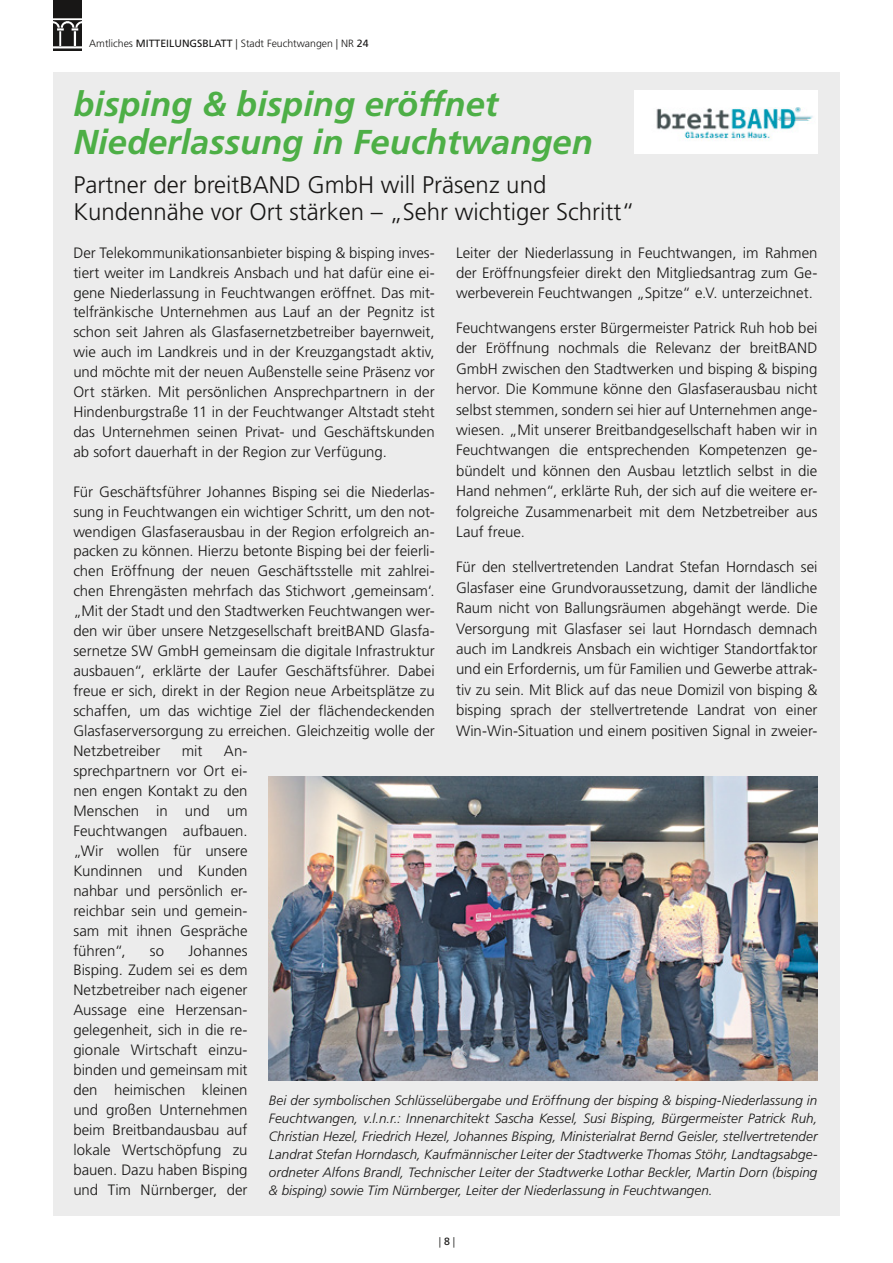
<style>
.page{position:relative;width:893px;height:1263px;background:#fff}
.page>*{position:absolute;margin:0;border:0;box-sizing:border-box;transform-origin:0 0}
.t1{font:italic 700 34.5px/37.5px "Frutiger";color:#4daf46}
.t2{font:300 24px/27px "Frutiger";color:#181716}
.t3{font:300 15px/20px "Frutiger";color:#181716;text-align:justify}
.t4{font:italic 300 13.5px/18px "Frutiger";letter-spacing:.005em;color:#181716;text-align:justify}
.t5{font:300 10.5px "Frutiger";color:#181716}
.s1{font-weight:400}
</style>
<div class="page">
<img style="left:53px;top:1px;width:28px;height:50px">
<svg style="left:53px;top:0;width:28px;height:1px"></svg>
<div style="left:53px;top:72px;width:787px;height:1144px;background:#ececec"></div>
<img style="left:634px;top:90px;width:183px;height:64px">
<img style="left:269px;top:776px;width:548px;height:305px">
<p class="t5" style="left:89px;top:37px;width:281px">Amtliches <span class="s1">MITTEILUNGSBLATT</span> | Stadt Feuchtwangen | NR <span class="s1">24</span></p>
<h1 class="t1" style="left:73px;top:85px;width:521px">bisping &amp; bisping eröffnet<br>Niederlassung in Feuchtwangen</h1>
<h2 class="t2" style="left:73px;top:172px;width:563px">Partner der breitBAND GmbH will Präsenz und<br>Kundennähe vor Ort stärken – „Sehr wichtiger Schritt“</h2>
<p class="t3" style="left:73px;top:243px;width:363px">Der Telekommunikationsanbieter bisping &amp; bisping inves&shy;tiert weiter im Landkreis Ansbach und hat dafür eine ei&shy;gene Niederlassung in Feuchtwangen eröffnet. Das mit&shy;telfränkische Unternehmen aus Lauf an der Pegnitz ist schon seit Jahren als Glasfasernetzbetreiber bayernweit, wie auch im Landkreis und in der Kreuzgangstadt aktiv, und möchte mit der neuen Außenstelle seine Präsenz vor Ort stärken. Mit persönlichen Ansprechpartnern in der Hindenburgstraße 11 in der Feuchtwanger Altstadt steht das Unternehmen seinen Privat- und Geschäftskunden ab sofort dauerhaft in der Region zur Verfügung.</p>
<p class="t3" style="left:73px;top:482px;width:363px">Für Geschäftsführer Johannes Bisping sei die Niederlas&shy;sung in Feuchtwangen ein wichtiger Schritt, um den not&shy;wendigen Glasfaserausbau in der Region erfolgreich an&shy;packen zu können. Hierzu betonte Bisping bei der feierli&shy;chen Eröffnung der neuen Geschäftsstelle mit zahlrei&shy;chen Ehrengästen mehrfach das Stichwort ,gemeinsam‘. „Mit der Stadt und den Stadtwerken Feuchtwangen wer&shy;den wir über unsere Netzgesellschaft breitBAND Glasfa&shy;sernetze SW GmbH gemeinsam die digitale Infrastruktur ausbauen“, erklärte der Laufer Geschäftsführer. Dabei freue er sich, direkt in der Region neue Arbeitsplätze zu schaffen, um das wichtige Ziel der flächendeckenden Glasfaserversorgung zu erreichen. Gleichzeitig wolle der Netzbetreiber</p>
<p class="t3" style="left:456px;top:243px;width:363px">Leiter der Niederlassung in Feuchtwangen, im Rahmen der Eröffnungsfeier direkt den Mitgliedsantrag zum Ge&shy;werbeverein Feuchtwangen „Spitze“ e.V. unterzeichnet.</p>
<p class="t3" style="left:456px;top:318px;width:363px;line-height:20.4px">Feuchtwangens erster Bürgermeister Patrick Ruh hob bei der Eröffnung nochmals die Relevanz der breitBAND GmbH zwischen den Stadtwerken und bisping &amp; bisping hervor. Die Kommune könne den Glasfaserausbau nicht selbst stemmen, sondern sei hier auf Unternehmen ange&shy;wiesen. „Mit unserer Breitbandgesellschaft haben wir in Feuchtwangen die entsprechenden Kompetenzen ge&shy;bündelt und können den Ausbau letztlich selbst in die Hand nehmen“, erklärte Ruh, der sich auf die weitere er&shy;folgreiche Zusammenarbeit mit dem Netzbetreiber aus Lauf freue.</p>
<p class="t3" style="left:456px;top:557px;width:363px;line-height:20.4px">Für den stellvertretenden Landrat Stefan Horndasch sei Glasfaser eine Grundvoraussetzung, damit der ländliche Raum nicht von Ballungsräumen abgehängt werde. Die Versorgung mit Glasfaser sei laut Horndasch demnach auch im Landkreis Ansbach ein wichtiger Standortfaktor und ein Erfordernis, um für Familien und Gewerbe attrak&shy;tiv zu sein. Mit Blick auf das neue Domizil von bisping &amp; bisping sprach der stellvertretende Landrat von einer Win-Win-Situation und einem positiven Signal in zweier-</p>
<p class="t3" style="left:182px;top:741px;width:22px">mit</p>
<p class="t3" style="left:73px;top:741px;width:176px;text-indent:151px">An&shy;sprechpartnern vor Ort ei&shy;nen engen Kontakt zu den Menschen in und um Feuchtwangen aufbauen. „Wir wollen für unsere Kundinnen und Kunden nahbar und persönlich er&shy;reichbar sein und gemein&shy;sam mit ihnen Gespräche führen“,</p>
<p class="t3" style="left:73px;top:940px;width:176px;text-indent:115px">Johannes Bisping. Zudem sei es dem Netzbetreiber nach eigener Aussage eine Herzensan&shy;gelegenheit, sich in die re&shy;gionale Wirtschaft einzu&shy;binden und gemeinsam mit den heimischen kleinen und großen Unternehmen beim Breitbandausbau auf lokale Wertschöpfung zu bauen. Dazu haben Bisping und Tim Nürnberger, der</p>
<p class="t3" style="left:150px;top:940px;width:16px">so</p>
<p class="t4" style="left:269px;top:1091px;width:550px">Bei der symbolischen Schlüsselübergabe und Eröffnung der bisping &amp; bisping-Niederlassung in Feuchtwangen, v.l.n.r.: Innenarchitekt Sascha Kessel, Susi Bisping, Bürgermeister Patrick Ruh, Christian Hezel, Friedrich Hezel, Johannes Bisping, Ministerialrat Bernd Geisler, stellvertretender Landrat Stefan Horndasch, Kaufmännischer Leiter der Stadtwerke Thomas Stöhr, Landtagsabge&shy;ordneter Alfons Brandl, Technischer Leiter der Stadtwerke Lothar Beckler, Martin Dorn (bisping &amp; bisping) sowie Tim Nürnberger, Leiter der Niederlassung in Feuchtwangen.</p>
<p class="t5" style="left:439px;top:1236px;width:18px">| <span class="s1">8</span> |</p>
</div>
